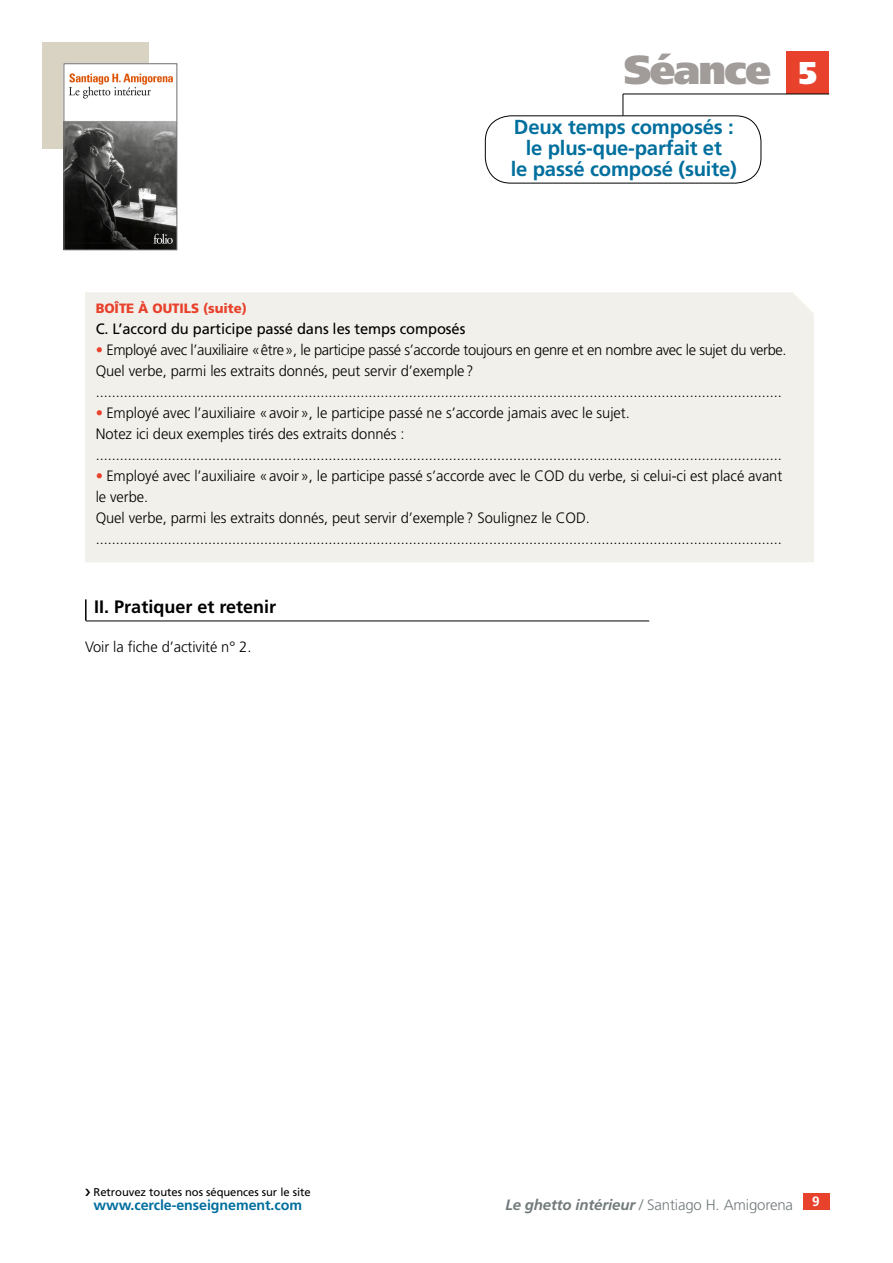
<style>
.page{position:relative;width:893px;height:1263px;background:#fff}
.page>*{position:absolute;margin:0;border:0;box-sizing:border-box;transform-origin:0 0}
.t1{font:900 40.5px "Frutiger LT Std";letter-spacing:-.04em;color:#a19c9a}
.t2{font:900 31.5px "Frutiger LT Std";color:#fff}
.Titre_fiche{font:700 20.25px/21px "Frutiger LT Std";letter-spacing:-.01em;color:#006f9e;text-align:center}
.Titre_corpus{font:700 18px "Frutiger LT Std";color:#000}
.corpus{font:300 15px/21px "Frutiger LT Std";letter-spacing:-.005em;color:#000}
.corpus-2{font:300 15px "Frutiger LT Std";letter-spacing:-.025em;color:#000}
.corpus-3{font:15px "Frutiger LT Std";letter-spacing:-.005em;color:#000}
.t3{font:300 15px "Frutiger LT Std";letter-spacing:-.01em;color:#727a7c}
.t4{font:700 14.25px "Frutiger LT Std";letter-spacing:-.005em;color:#006f9e}
.Boite_texte{font:900 13.5px "Frutiger LT Std";letter-spacing:-.005em;color:#e8412c}
.t5{font:700 13.5px "Frutiger LT Std";color:#fff}
.t6{font:11.25px "Frutiger LT Std";letter-spacing:-.005em;color:#000}
.s1{color:#e8412c}
.s2{font-weight:700;font-style:italic}
</style>
<div class="page">
<div style="left:43px;top:43px;width:106px;height:106px;background:#d9d3c3"></div>
<div style="left:803px;top:1193px;width:26px;height:17px;background:#e8412c"></div>
<img style="left:66px;top:66px;width:109px;height:182px">
<div style="left:64px;top:64px;width:113px;height:186px;border:1px solid #706f6f"></div>
<div style="left:787px;top:51px;width:42px;height:43px;background:#e8412c"></div>
<svg style="left:623px;top:95px;width:1px;height:20px"></svg>
<hr style="left:623px;top:94px;width:206px;height:1px;background:#000">
<div style="left:485px;top:115px;width:276px;height:68px;border:1px solid #000;border-radius:26px"></div>
<div style="left:85px;top:292px;width:729px;height:270px;background:#f2f0ea"></div>
<hr style="left:86px;top:621px;width:563px;height:1px;background:#000">
<hr style="left:85px;top:599px;width:2px;height:22px;background:#000">
<p class="t1" style="left:624px;top:45px;width:149px">Séance</p>
<p class="t2" style="left:799px;top:53px;width:20px">5</p>
<p class="Titre_fiche" style="left:511px;top:116px;width:227px">Deux temps composés : le plus-que-parfait et<br>le passé composé (suite)</p>
<p class="Boite_texte" style="left:96px;top:300px;width:153px">BOÎTE À OUTILS (suite)</p>
<p class="corpus-3" style="left:96px;top:320px;width:371px">C. L’accord du participe passé dans les temps composés</p>
<p class="corpus-2" style="left:96px;top:341px;width:692px"><span class="s1">•</span> Employé avec l’auxiliaire «être», le participe passé s’accorde toujours en genre et en nombre avec le sujet du verbe.</p>
<p class="corpus" style="left:96px;top:361px;width:379px">Quel verbe, parmi les extraits donnés, peut servir d’exemple?</p>
<p class="corpus" style="left:96px;top:382px;width:688px">...........................................................................................................................................................................</p>
<p class="corpus" style="left:96px;top:403px;width:536px"><span class="s1">•</span> Employé avec l’auxiliaire «avoir», le participe passé ne s’accorde jamais avec le sujet.</p>
<p class="corpus" style="left:96px;top:424px;width:310px">Notez ici deux exemples tirés des extraits donnés :</p>
<p class="corpus" style="left:96px;top:445px;width:688px">...........................................................................................................................................................................</p>
<p class="corpus" style="left:96px;top:466px;width:688px"><span class="s1">•</span> Employé avec l’auxiliaire «avoir», le participe passé s’accorde avec le COD du verbe, si celui-ci est placé avant le verbe.</p>
<p class="corpus" style="left:96px;top:508px;width:496px">Quel verbe, parmi les extraits donnés, peut servir d’exemple? Soulignez le COD.</p>
<p class="corpus" style="left:96px;top:529px;width:688px">...........................................................................................................................................................................</p>
<p class="Titre_corpus" style="left:94px;top:596px;width:183px">II. Pratiquer et retenir</p>
<p class="corpus" style="left:85px;top:637px;width:168px">Voir la fiche d’activité n° 2.</p>
<p class="t6" style="left:94px;top:1186px;width:219px">Retrouvez toutes nos séquences sur le site</p>
<p class="t4" style="left:94px;top:1197px;width:210px">www.cercle-enseignement.com</p>
<p class="t5" style="left:812px;top:1194px;width:9px">9</p>
<p class="t3" style="left:505px;top:1197px;width:289px"><span class="s2">Le ghetto intérieur</span> / Santiago H. Amigorena</p>
</div>
